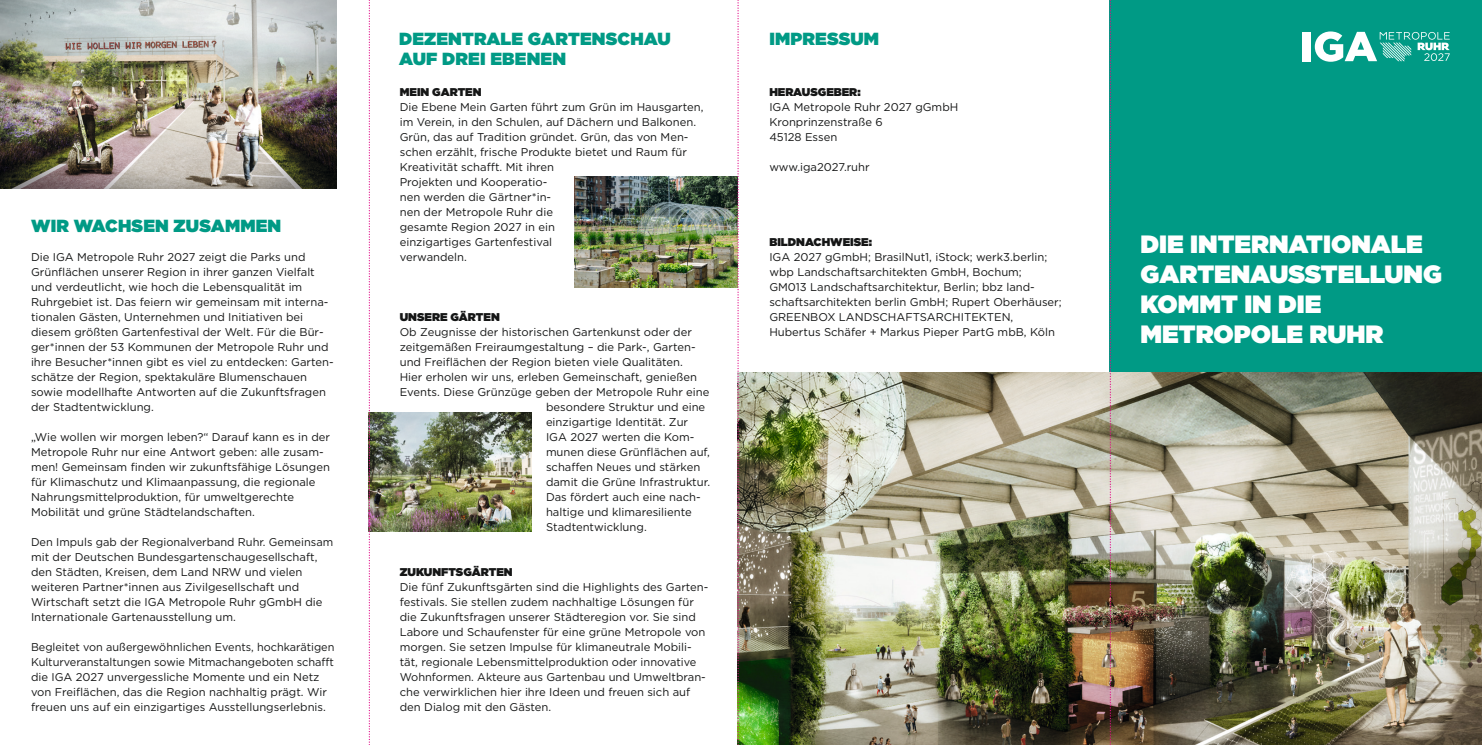
<style>
.page{position:relative;width:1482px;height:745px;background:#fff}
.page>*{position:absolute;margin:0;border:0;box-sizing:border-box;transform-origin:0 0}
.t1{font:900 25px/30px "Gotham";color:#fff}
.headline{font:900 17.5px/20px "Gotham";letter-spacing:.01em;color:#009a85}
.fließtext{font:11.25px/15px "Gotham";color:#151616}
.subline{font:900 11.25px "Gotham";color:#151616}
</style>
<div class="page">
<div style="left:1109px;top:0;width:372px;height:437px;background:#009a85"></div>
<div style="left:1302px;top:32px;width:8px;height:29px;background:#fff"></div>
<svg style="left:1314px;top:31px;width:135px;height:31px"></svg>
<img style="left:370px;top:412px;width:161px;height:118px">
<img style="left:574px;top:176px;width:163px;height:111px">
<img style="left:0;top:0;width:337px;height:188px">
<img style="left:739px;top:372px;width:742px;height:372px">
<svg style="left:369px;top:0;width:1px;height:745px"></svg>
<svg style="left:737px;top:0;width:2px;height:745px"></svg>
<svg style="left:1109px;top:0;width:2px;height:745px"></svg>
<p class="headline" style="left:31px;top:215px;width:252px">WIR WACHSEN ZUSAMMEN</p>
<p class="fließtext" style="left:31px;top:249px;width:304px">Die IGA Metropole Ruhr 2027 zeigt die Parks und Grünflächen unserer Region in ihrer ganzen Vielfalt und verdeutlicht, wie hoch die Lebensqualität im Ruhrgebiet ist. Das feiern wir gemeinsam mit interna&shy;tionalen Gästen, Unternehmen und Initiativen bei diesem größten Gartenfestival der Welt. Für die Bür&shy;ger*innen der 53 Kommunen der Metropole Ruhr und ihre Besucher*innen gibt es viel zu entdecken: Garten&shy;schätze der Region, spektakuläre Blumenschauen sowie modellhafte Antworten auf die Zukunftsfragen der Stadtentwicklung.</p>
<p class="fließtext" style="left:31px;top:429px;width:300px">„Wie wollen wir morgen leben?“ Darauf kann es in der Metropole Ruhr nur eine Antwort geben: alle zusam&shy;men! Gemeinsam finden wir zukunftsfähige Lösungen für Klimaschutz und Klimaanpassung, die regionale Nahrungsmittelproduktion, für umweltgerechte Mobilität und grüne Städtelandschaften.</p>
<p class="fließtext" style="left:31px;top:534px;width:304px">Den Impuls gab der Regionalverband Ruhr. Gemeinsam mit der Deutschen Bundesgartenschaugesellschaft, den Städten, Kreisen, dem Land NRW und vielen weiteren Partner*innen aus Zivilgesellschaft und Wirtschaft setzt die IGA Metropole Ruhr gGmbH die Internationale Gartenausstellung um.</p>
<p class="fließtext" style="left:31px;top:639px;width:305px">Begleitet von außergewöhnlichen Events, hochkarätigen Kulturveranstaltungen sowie Mitmachangeboten schafft die IGA 2027 unvergessliche Momente und ein Netz von Freiflächen, das die Region nachhaltig prägt. Wir freuen uns auf ein einzigartiges Ausstellungserlebnis.</p>
<p class="headline" style="left:399px;top:29px;width:273px">DEZENTRALE GARTENSCHAU<br>AUF DREI EBENEN</p>
<p class="subline" style="left:400px;top:83px;width:83px">MEIN GARTEN</p>
<p class="fließtext" style="left:400px;top:99px;width:305px">Die Ebene Mein Garten führt zum Grün im Hausgarten, im Verein, in den Schulen, auf Dächern und Balkonen.<br>Grün, das auf Tradition gründet. Grün, das von Men&shy;schen erzählt, frische Produkte bietet und Raum für Kreativität schafft. Mit ihren<br>Projekten und Kooperatio-<br>nen werden die Gärtner*in-<br>nen der Metropole Ruhr die<br>gesamte Region 2027 in ein<br>einzigartiges Gartenfestival<br>verwandeln.</p>
<p class="subline" style="left:400px;top:308px;width:102px">UNSERE GÄRTEN</p>
<p class="fließtext" style="left:400px;top:324px;width:294px">Ob Zeugnisse der historischen Gartenkunst oder der</p>
<p class="fließtext" style="left:400px;top:339px;width:296px">zeitgemäßen Freiraumgestaltung – die Park-, Garten-</p>
<p class="fließtext" style="left:400px;top:354px;width:284px">und Freiflächen der Region bieten viele Qualitäten.</p>
<p class="fließtext" style="left:400px;top:369px;width:299px">Hier erholen wir uns, erleben Gemeinschaft, genießen</p>
<p class="fließtext" style="left:400px;top:384px;width:311px">Events. Diese Grünzüge geben der Metropole Ruhr eine</p>
<p class="fließtext" style="left:546px;top:399px;width:161px">besondere Struktur und eine</p>
<p class="fließtext" style="left:546px;top:414px;width:144px">einzigartige Identität. Zur</p>
<p class="fließtext" style="left:546px;top:429px;width:150px">IGA 2027 werten die Kom-</p>
<p class="fließtext" style="left:546px;top:444px;width:165px">munen diese Grünflächen auf,</p>
<p class="fließtext" style="left:546px;top:459px;width:156px">schaffen Neues und stärken</p>
<p class="fließtext" style="left:546px;top:474px;width:166px">damit die Grüne Infrastruktur.</p>
<p class="fließtext" style="left:546px;top:489px;width:156px">Das fördert auch eine nach-</p>
<p class="fließtext" style="left:546px;top:504px;width:147px">haltige und klimaresiliente</p>
<p class="fließtext" style="left:546px;top:519px;width:102px">Stadtentwicklung.</p>
<p class="subline" style="left:400px;top:563px;width:114px">ZUKUNFTSGÄRTEN</p>
<p class="fließtext" style="left:400px;top:579px;width:310px">Die fünf Zukunftsgärten sind die Highlights des Garten&shy;festivals. Sie stellen zudem nachhaltige Lösungen für die Zukunftsfragen unserer Städteregion vor. Sie sind Labore und Schaufenster für eine grüne Metropole von morgen. Sie setzen Impulse für klimaneutrale Mobili&shy;tät, regionale Lebensmittelproduktion oder innovative Wohnformen. Akteure aus Gartenbau und Umweltbran&shy;che verwirklichen hier ihre Ideen und freuen sich auf den Dialog mit den Gästen.</p>
<p class="headline" style="left:769px;top:29px;width:111px">IMPRESSUM</p>
<p class="subline" style="left:769px;top:83px;width:93px">HERAUSGEBER:</p>
<p class="fließtext" style="left:769px;top:99px;width:190px">IGA Metropole Ruhr 2027 gGmbH</p>
<p class="fließtext" style="left:769px;top:114px;width:115px">Kronprinzenstraße 6</p>
<p class="fließtext" style="left:769px;top:129px;width:69px">45128 Essen</p>
<p class="fließtext" style="left:769px;top:159px;width:102px">www.iga2027.ruhr</p>
<p class="subline" style="left:769px;top:233px;width:104px">BILDNACHWEISE:</p>
<p class="fließtext" style="left:769px;top:249px;width:294px">IGA 2027 gGmbH; BrasilNut1, iStock; werk3.berlin; wbp Landschaftsarchitekten GmbH, Bochum; GM013 Landschaftsarchitektur, Berlin; bbz land&shy;schaftsarchitekten berlin GmbH; Rupert Oberhäuser; GREENBOX LANDSCHAFTSARCHITEKTEN, Hubertus Schäfer + Markus Pieper PartG mbB, Köln</p>
<p class="t1" style="left:1140px;top:228px;width:303px">DIE INTERNATIONALE<br>GARTENAUSSTELLUNG<br>KOMMT IN DIE<br>METROPOLE RUHR</p>
</div>
